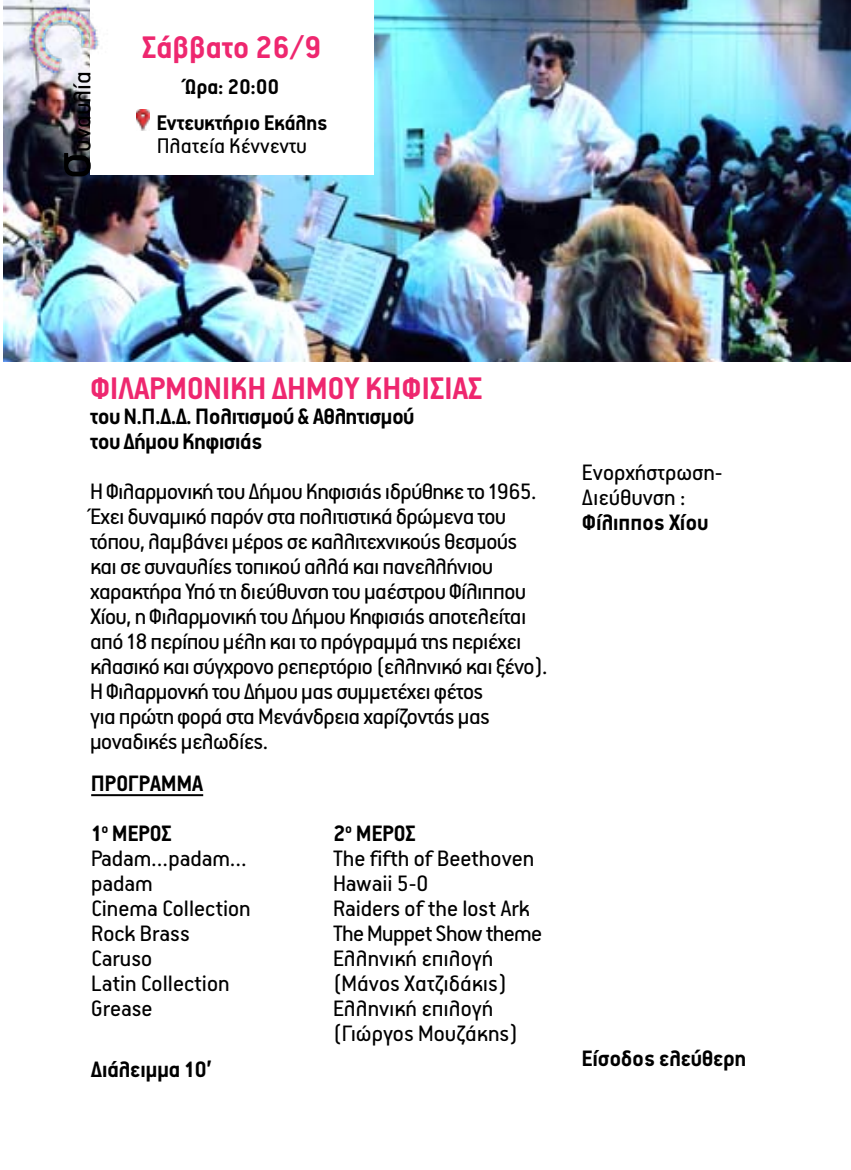
<style>
.page{position:relative;width:851px;height:1170px;background:#fff}
.page>*{position:absolute;margin:0;border:0;box-sizing:border-box;transform-origin:0 0}
.t1{font:700 35px "PF Premier Text";color:#ee276f}
.t2{font:27.5px "PF Premier Text";color:#000}
.t3{font:25px/25px "PF Premier Text";letter-spacing:-.025em;color:#000}
.t4{font:25px/25px "PF Premier Text";color:#000}
.t5{font:700 25px/25px "PF Premier Text";color:#000}
.t6{font:700 23.75px/36px "PF Premier Text";color:#000}
.t7{font:23.75px "PF Premier Text";color:#000}
.s1{font-size:60px}
.s2{font-weight:700}
</style>
<div class="page">
<img style="left:3px;top:0;width:847px;height:361px">
<div style="left:90px;top:0;width:283px;height:174px;background:#fff"></div>
<img style="left:136px;top:109px;width:13px;height:21px">
<img style="left:8px;top:0;width:91px;height:89px">
<hr style="left:91px;top:794px;width:112px;height:2px;background:#000">
<p class="t2" style="left:68px;top:179px;width:109px;rotate:-90deg"><span class="s1">σ</span>υναυλία</p>
<h1 class="t1" style="left:142px;top:30px;width:181px">Σάββατο 26/9</h1>
<p class="t6" style="left:157px;top:69px;width:172px;text-indent:28px">Ώρα: 20:00<br>Εντευκτήριο Εκάλης</p>
<p class="t7" style="left:157px;top:134px;width:152px">Πλατεία Κέννεντυ</p>
<h1 class="t1" style="left:90px;top:370px;width:394px">ΦΙΛΑΡΜΟΝΙΚΗ ΔΗΜΟΥ ΚΗΦΙΣΙΑΣ</h1>
<p class="t5" style="left:90px;top:403px;width:326px">του Ν.Π.Δ.Δ. Πολιτισμού &amp; Αθλητισμού του Δήμου Κηφισιάς</p>
<p class="t3" style="left:90px;top:478px;width:459px">Η Φιλαρµονική του ∆ήµου Κηφισιάς ιδρύθηκε το 1965.<br>Έχει δυναµικό παρόν στα πολιτιστικά δρώµενα του τόπου, λαµβάνει µέρος σε καλλιτεχνικούς θεσµούς και σε συναυλίες τοπικού αλλά και πανελλήνιου χαρακτήρα Υπό τη διεύθυνση του µαέστρου Φίλιππου Χίου, η Φιλαρµονική του ∆ήµου Κηφισιάς αποτελείται από 18 περίπου µέλη και το πρόγραµµά της περιέχει κλασικό και σύγχρονο ρεπερτόριο (ελληνικό και ξένο).<br>Η Φιλαρμονκή του Δήμου μας συμμετέχει φέτος<br>για πρώτη φορά στα Μενάνδρεια χαρίζοντάς μας μοναδικές μελωδίες.</p>
<p class="t5" style="left:91px;top:758px;width:113px;line-height:50px">ΠΡΟΓΡΑΜΜΑ<br>1<sup>ο</sup> Μέρος</p>
<p class="t4" style="left:91px;top:845px;width:161px">Padam…padam… padam<br>Cinema Collection<br>Rock Brass<br>Caruso<br>Latin Collection<br>Grease</p>
<p class="t5" style="left:91px;top:1056px;width:122px">Διάλειμμα 10’</p>
<p class="t4" style="left:333px;top:820px;width:210px"><span class="s2">2</span><sup>ο</sup> <span class="s2">Μέρος<br></span>The fifth of Beethoven<br>Hawaii 5-0<br>Raiders of the lost Ark<br>The Muppet Show theme<br>Ελληνική επιλογή (Μάνος Χατζιδάκις)<br>Ελληνική επιλογή (Γιώργος Μουζάκης)</p>
<p class="t4" style="left:582px;top:459px;width:142px">Ενορχήστρωση-<br>Διεύθυνση :</p>
<p class="t5" style="left:582px;top:509px;width:128px">Φίλιππος Χίου</p>
<p class="t5" style="left:582px;top:1045px;width:166px">Είσοδος ελεύθερη</p>
</div>
